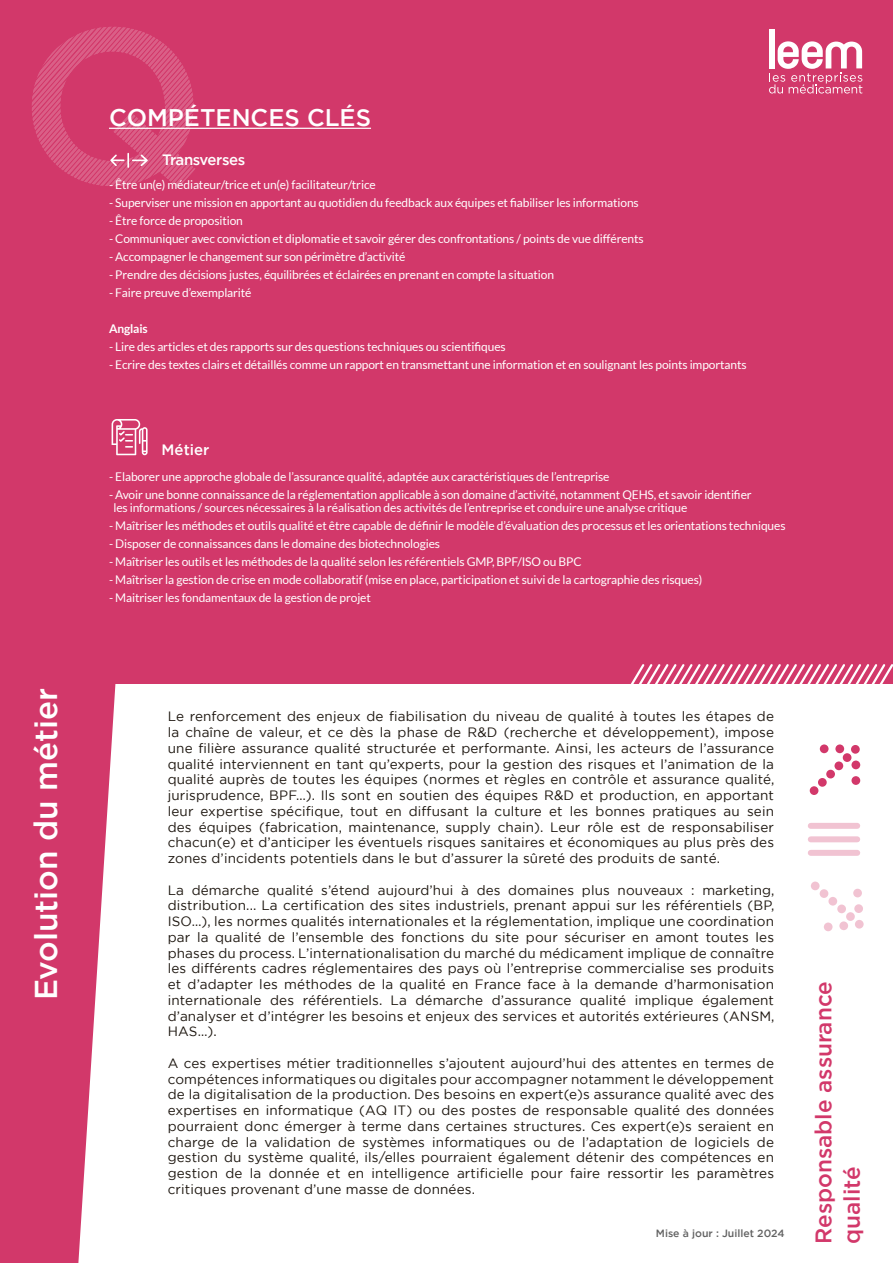
<style>
.page{position:relative;width:893px;height:1263px;background:#fff}
.page>*{position:absolute;margin:0;border:0;box-sizing:border-box;transform-origin:0 0}
.t1{font:500 31.5px "Gotham";color:#fff}
.t2{font:500 24px "Gotham";color:#fff}
.t3{font:500 22.5px/28.5px "Gotham";color:#d2386a}
.t4{font:500 15px "Gotham";letter-spacing:-.03em;color:#fff}
.t5{font:13.5px/15.8px "Gotham";letter-spacing:.01em;color:#1d160f;text-align:justify}
.t6{font:12px/13.5px "Lato";letter-spacing:-.01em;color:#fff}
.t7{font:700 12px "Lato";letter-spacing:-.01em;color:#fff}
.t8{font:500 10.5px "Gotham";color:#626262}
</style>
<div class="page">
<div style="left:0;top:0;width:893px;height:684px;background:#d2386a"></div>
<svg style="left:0;top:684px;width:116px;height:579px;fill:#d2386a"></svg>
<hr style="left:109px;top:128px;width:262px;height:1px;background:#fff">
<div style="left:769px;top:29px;width:6px;height:39px;background:#fff"></div>
<svg style="left:769px;top:41px;width:93px;height:53px"></svg>
<svg style="left:32px;top:27px;width:163px;height:161px"></svg>
<svg style="left:112px;top:419px;width:36px;height:36px"></svg>
<svg style="left:631px;top:664px;width:262px;height:20px"></svg>
<div style="left:811px;top:823px;width:46px;height:6px;background:#f1c3d2"></div>
<div style="left:811px;top:836px;width:46px;height:6px;background:#f1c3d2"></div>
<div style="left:811px;top:850px;width:46px;height:6px;background:#f1c3d2"></div>
<div style="left:851px;top:745px;width:9px;height:9px;background:#d2386a;border-radius:50%"></div>
<div style="left:843px;top:753px;width:8px;height:9px;background:#d2386a;border-radius:50%"></div>
<div style="left:834px;top:761px;width:9px;height:9px;background:#d2386a;border-radius:50%"></div>
<div style="left:826px;top:770px;width:9px;height:8px;background:#d2386a;border-radius:50%"></div>
<div style="left:818px;top:778px;width:9px;height:9px;background:#d2386a;border-radius:50%"></div>
<div style="left:810px;top:786px;width:8px;height:9px;background:#d2386a;border-radius:50%"></div>
<div style="left:835px;top:744px;width:9px;height:9px;background:#d2386a;border-radius:50%"></div>
<div style="left:820px;top:744px;width:8px;height:9px;background:#d2386a;border-radius:50%"></div>
<div style="left:851px;top:760px;width:9px;height:9px;background:#d2386a;border-radius:50%"></div>
<div style="left:851px;top:776px;width:9px;height:9px;background:#d2386a;border-radius:50%"></div>
<svg style="left:855px;top:920px;width:9px;height:9px"></svg>
<svg style="left:846px;top:912px;width:9px;height:9px"></svg>
<div style="left:837px;top:904px;width:9px;height:9px;background:#f1c3d2;border-radius:50%"></div>
<svg style="left:828px;top:897px;width:9px;height:9px"></svg>
<svg style="left:819px;top:889px;width:9px;height:9px"></svg>
<svg style="left:811px;top:881px;width:9px;height:9px"></svg>
<svg style="left:854px;top:904px;width:9px;height:9px"></svg>
<svg style="left:853px;top:888px;width:9px;height:9px"></svg>
<svg style="left:839px;top:921px;width:9px;height:9px"></svg>
<svg style="left:824px;top:922px;width:9px;height:9px"></svg>
<h1 class="t1" style="left:25px;top:1000px;width:314px;rotate:-90deg">Evolution du métier</h1>
<h2 class="t2" style="left:109px;top:102px;width:264px">COMPÉTENCES CLÉS</h2>
<p class="t4" style="left:162px;top:150px;width:85px">Transverses</p>
<p class="t6" style="left:109px;top:177px;width:268px">- Être un(e) médiateur/trice et un(e) facilitateur/trice</p>
<p class="t6" style="left:109px;top:195px;width:531px">- Superviser une mission en apportant au quotidien du feedback aux équipes et fiabiliser les informations</p>
<p class="t6" style="left:109px;top:213px;width:135px">- Être force de proposition</p>
<p class="t6" style="left:109px;top:231px;width:536px">- Communiquer avec conviction et diplomatie et savoir gérer des confrontations / points de vue différents</p>
<p class="t6" style="left:109px;top:249px;width:298px">- Accompagner le changement sur son périmètre d’activité</p>
<p class="t6" style="left:109px;top:267px;width:447px">- Prendre des décisions justes, équilibrées et éclairées en prenant en compte la situation</p>
<p class="t6" style="left:109px;top:285px;width:144px">- Faire preuve d’exemplarité</p>
<p class="t7" style="left:109px;top:321px;width:40px">Anglais</p>
<p class="t6" style="left:109px;top:339px;width:398px">- Lire des articles et des rapports sur des questions techniques ou scientifiques</p>
<p class="t6" style="left:109px;top:357px;width:639px">- Ecrire des textes clairs et détaillés comme un rapport en transmettant une information et en soulignant les points importants</p>
<p class="t4" style="left:162px;top:440px;width:49px">Métier</p>
<p class="t6" style="left:109px;top:470px;width:502px">- Elaborer une approche globale de l’assurance qualité, adaptée aux caractéristiques de l’entreprise</p>
<p class="t6" style="left:113px;top:488px;width:640px;text-indent:-4px">- Avoir une bonne connaissance de la réglementation applicable à son domaine d’activité, notamment QEHS, et savoir identifier les informations / sources nécessaires à la réalisation des activités de l’entreprise et conduire une analyse critique</p>
<p class="t6" style="left:109px;top:519px;width:678px">- Maîtriser les méthodes et outils qualité et être capable de définir le modèle d’évaluation des processus et les orientations techniques</p>
<p class="t6" style="left:109px;top:537px;width:333px">- Disposer de connaissances dans le domaine des biotechnologies</p>
<p class="t6" style="left:109px;top:555px;width:474px">- Maîtriser les outils et les méthodes de la qualité selon les référentiels GMP, BPF/ISO ou BPC</p>
<p class="t6" style="left:109px;top:573px;width:595px">- Maîtriser la gestion de crise en mode collaboratif (mise en place, participation et suivi de la cartographie des risques)</p>
<p class="t6" style="left:109px;top:591px;width:263px">- Maitriser les fondamentaux de la gestion de projet</p>
<p class="t5" style="left:168px;top:708px;width:608px">Le renforcement des enjeux de fiabilisation du niveau de qualité à toutes les étapes de la chaîne de valeur, et ce dès la phase de R&amp;D (recherche et développement), impose une filière assurance qualité structurée et performante. Ainsi, les acteurs de l’assurance qualité interviennent en tant qu’experts, pour la gestion des risques et l’animation de la qualité auprès de toutes les équipes (normes et règles en contrôle et assurance qualité, jurisprudence, BPF…). Ils sont en soutien des équipes R&amp;D et production, en apportant leur expertise spécifique, tout en diffusant la culture et les bonnes pratiques au sein des équipes (fabrication, maintenance, supply chain). Leur rôle est de responsabiliser chacun(e) et d’anticiper les éventuels risques sanitaires et économiques au plus près des zones d’incidents potentiels dans le but d’assurer la sûreté des produits de santé.</p>
<p class="t5" style="left:168px;top:882px;width:608px">La démarche qualité s’étend aujourd’hui à des domaines plus nouveaux : marketing, distribution... La certification des sites industriels, prenant appui sur les référentiels (BP, ISO…), les normes qualités internationales et la réglementation, implique une coordination par la qualité de l’ensemble des fonctions du site pour sécuriser en amont toutes les phases du process. L’internationalisation du marché du médicament implique de connaître les différents cadres réglementaires des pays où l’entreprise commercialise ses produits et d’adapter les méthodes de la qualité en France face à la demande d’harmonisation internationale des référentiels. La démarche d’assurance qualité implique également d’analyser et d’intégrer les besoins et enjeux des services et autorités extérieures (ANSM, HAS…).</p>
<p class="t5" style="left:168px;top:1055px;width:608px">A ces expertises métier traditionnelles s’ajoutent aujourd’hui des attentes en termes de compétences informatiques ou digitales pour accompagner notamment le développement de la digitalisation de la production. Des besoins en expert(e)s assurance qualité avec des expertises en informatique (AQ IT) ou des postes de responsable qualité des données pourraient donc émerger à terme dans certaines structures. Ces expert(e)s seraient en charge de la validation de systèmes informatiques ou de l’adaptation de logiciels de gestion du système qualité, ils/elles pourraient également détenir des compétences en gestion de la donnée et en intelligence artificielle pour faire ressortir les paramètres critiques provenant d’une masse de données.</p>
<p class="t8" style="left:656px;top:1226px;width:130px">Mise à jour : Juillet 2024</p>
<h3 class="t3" style="left:809px;top:1244px;width:264px;rotate:-90deg">Responsable assurance qualité</h3>
</div>
